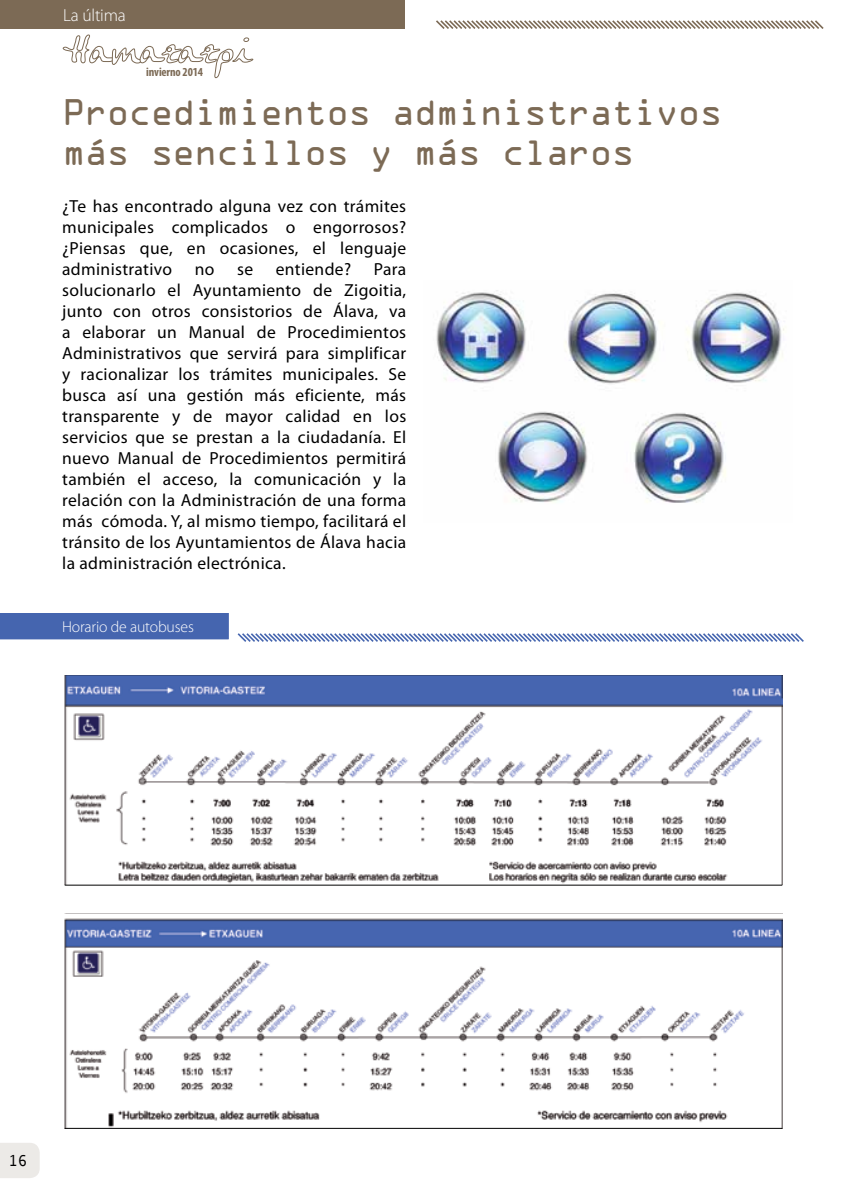
<style>
.page{position:relative;width:844px;height:1191px;background:#fff}
.page>*{position:absolute;margin:0;border:0;box-sizing:border-box;transform-origin:0 0}
.t1{font:33.25px/39.9px "OCRA Std";letter-spacing:-.06em;color:#7c6a55}
.t2{font:17.5px/21px "Myriad Pro";letter-spacing:.02em;color:#000;text-align:justify}
.t3{font:300 17.5px "Myriad Pro";letter-spacing:-.01em;color:#fff}
.t4{font:300 15.75px "Myriad Pro";letter-spacing:-.01em;color:#fff}
.t5{font:15.75px "Monotypecom";color:#000}
.t6{font:700 condensed 12.25px "Myriad Pro";letter-spacing:-.01em;color:#7c6a55}
</style>
<div class="page">
<div style="left:0;top:613px;width:229px;height:27px;background:#4565af"></div>
<img style="left:64px;top:675px;width:718px;height:210px">
<hr style="left:65px;top:885px;width:717px;height:1px;background:#000">
<img style="left:64px;top:913px;width:718px;height:215px">
<hr style="left:65px;top:1128px;width:717px;height:1px;background:#000">
<svg style="left:0;top:1143px;width:40px;height:35px"></svg>
<svg style="left:237px;top:633px;width:567px;height:9px"></svg>
<svg style="left:436px;top:20px;width:388px;height:9px"></svg>
<div style="left:0;top:0;width:404px;height:29px;background:#7c6a55"></div>
<svg style="left:63px;top:35px;width:190px;height:43px"></svg>
<img style="left:436px;top:290px;width:349px;height:213px">
<p class="t3" style="left:63px;top:5px;width:64px">La última</p>
<p class="t6" style="left:146px;top:64px;width:58px">invierno 2014</p>
<h1 class="t1" style="left:62px;top:96px;width:662px">Procedimientos administrativos más sencillos y más claros</h1>
<p class="t2" style="left:62px;top:195px;width:345px">¿Te has encontrado alguna vez con trámites municipales complicados o engorrosos? ¿Piensas que, en ocasiones, el lenguaje administrativo</p>
<p class="t2" style="left:195px;top:258px;width:21px">no</p>
<p class="t2" style="left:237px;top:258px;width:18px">se</p>
<p class="t2" style="left:276px;top:258px;width:77px">entiende?</p>
<p class="t2" style="left:62px;top:258px;width:345px;text-indent:311px">Para solucionarlo el Ayuntamiento de Zigoitia, junto con otros consistorios de Álava, va a elaborar un Manual de Procedimientos Administrativos que servirá para simplificar y racionalizar los trámites municipales. Se busca así una gestión más eficiente, más transparente y de mayor calidad en los servicios que se prestan a la ciudadanía. El nuevo Manual de Procedimientos permitirá también el acceso, la comunicación y la relación con la Administración de una forma más cómoda. Y, al mismo tiempo, facilitará el tránsito de los Ayuntamientos de Álava hacia la administración electrónica.</p>
<p class="t4" style="left:62px;top:617px;width:133px">Horario de autobuses</p>
<p class="t5" style="left:8px;top:1151px;width:20px">16</p>
</div>
